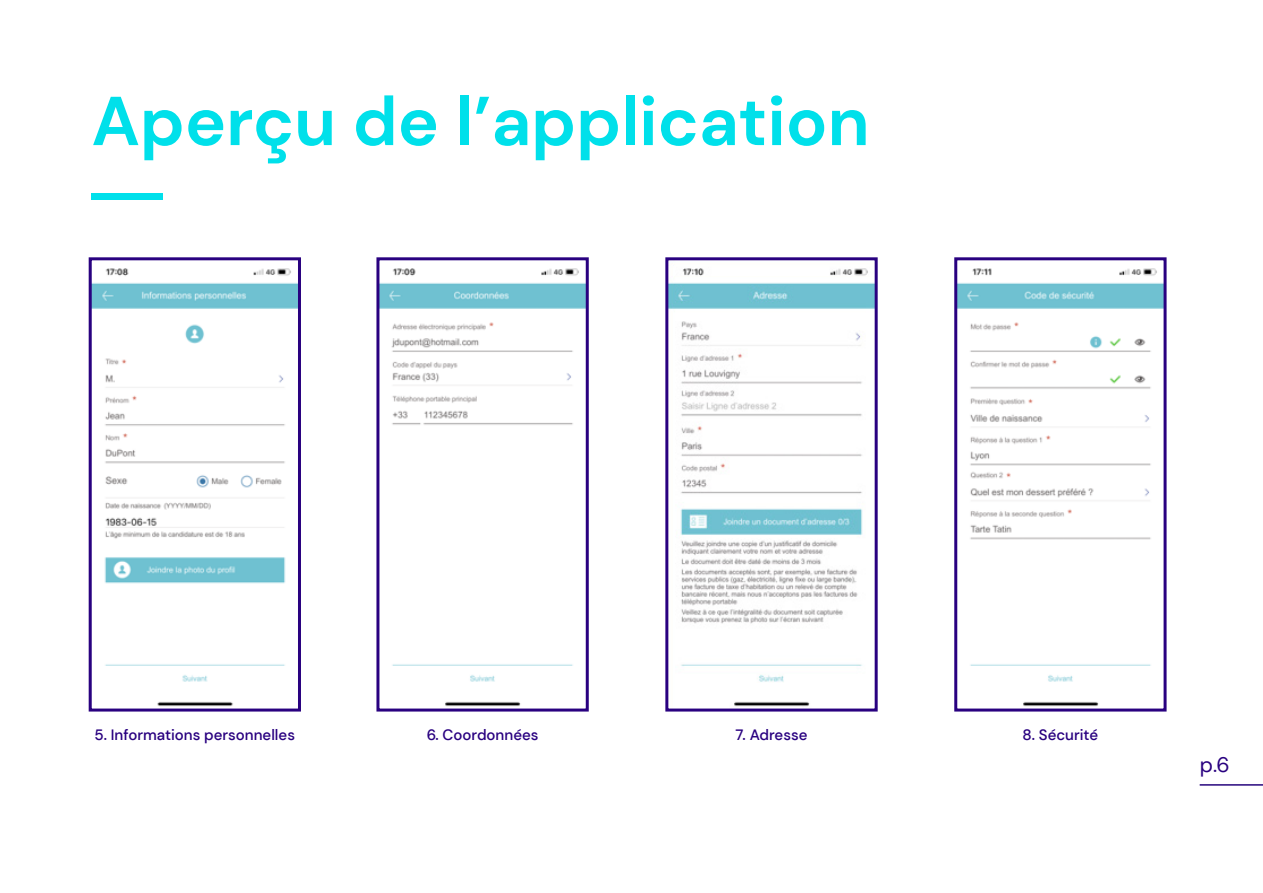
<style>
.page{position:relative;width:1263px;height:893px;background:#fff}
.page>*{position:absolute;margin:0;border:0;box-sizing:border-box;transform-origin:0 0}
.t1{font:700 69px "DM Sans";color:#00e0ea}
.t2{font:21px "DM Sans";color:#290180}
.t3{font:500 15px "DM Sans";color:#290180}
</style>
<div class="page">
<hr style="left:1200px;top:784px;width:63px;height:2px;background:#26057d">
<img style="left:958px;top:268px;width:204px;height:439px">
<div style="left:954px;top:257px;width:212px;height:454px;border:3px solid #290180"></div>
<img style="left:380px;top:268px;width:205px;height:439px">
<div style="left:376px;top:257px;width:213px;height:454px;border:3px solid #290180"></div>
<img style="left:93px;top:268px;width:204px;height:439px">
<div style="left:89px;top:257px;width:212px;height:454px;border:3px solid #290180"></div>
<img style="left:669px;top:268px;width:205px;height:439px">
<div style="left:665px;top:257px;width:213px;height:454px;border:3px solid #290180"></div>
<div style="left:91px;top:193px;width:72px;height:6px;background:#00e0eb"></div>
<p class="t1" style="left:92px;top:78px;width:779px">Aperçu de l’application</p>
<p class="t3" style="left:95px;top:726px;width:202px">5. Informations personnelles</p>
<p class="t3" style="left:427px;top:726px;width:113px">6. Coordonnées</p>
<p class="t3" style="left:1022px;top:726px;width:77px">8. Sécurité</p>
<p class="t3" style="left:735px;top:726px;width:73px">7. Adresse</p>
<h2 class="t2" style="left:1200px;top:752px;width:31px">p.6</h2>
</div>
